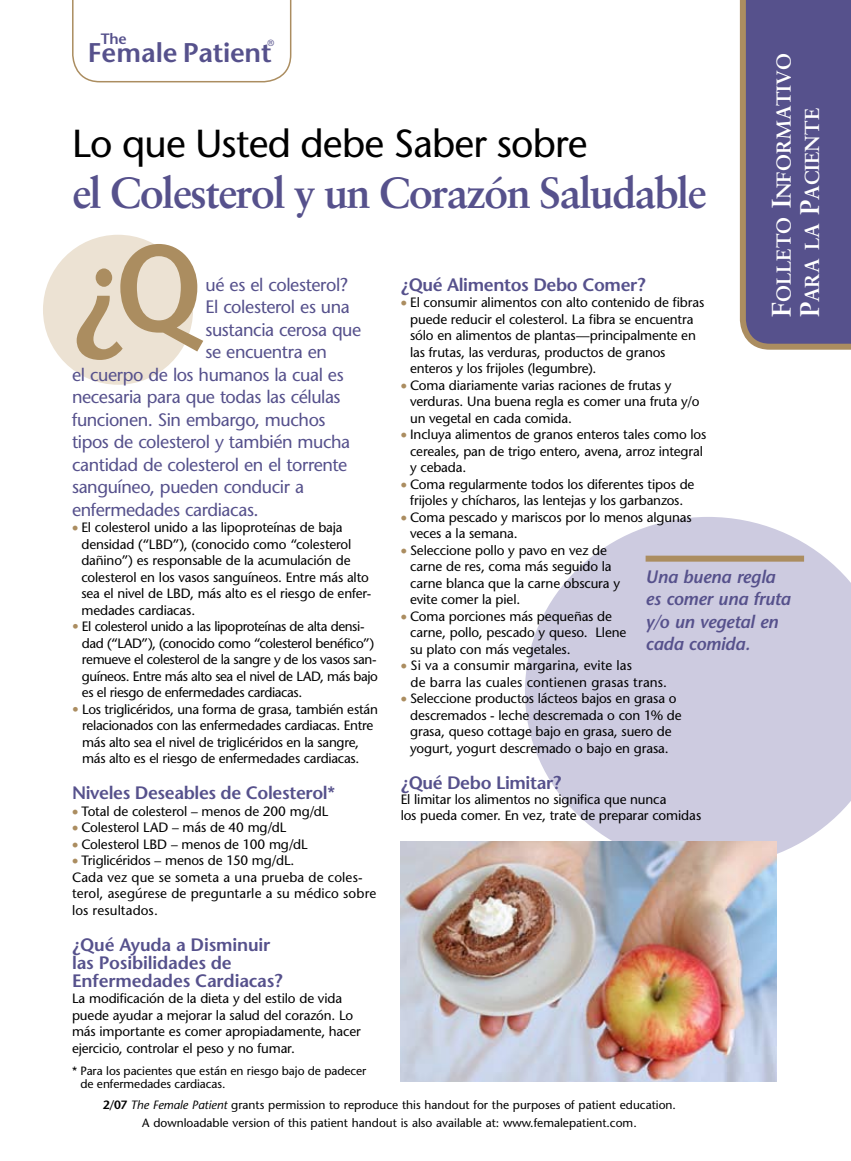
<style>
.page{position:relative;width:851px;height:1161px;background:#fff}
.page>*{position:absolute;margin:0;border:0;box-sizing:border-box;transform-origin:0 0}
.t1{font:600 122.55px "Stone Sans";color:#ab8d60;scale:.9 1}
.t2{font:700 43.5px "Sabon";letter-spacing:-.04em;color:#56518c}
.t3{font:39px "Stone Sans";letter-spacing:-.02em;color:#000}
.t4{font:600 27px "Stone Sans";letter-spacing:-.01em;color:#56518c}
.t5{font:700 20.25px/28.5px "Sabon";color:#fff}
.t6{font:18px "Stone Sans";letter-spacing:-.025em;color:#56518c}
.t7{font:600 18px/18px "Stone Sans";letter-spacing:-.02em;color:#56518c}
.t8{font:italic 600 18px/22.5px "Stone Sans";letter-spacing:-.015em;color:#56518c}
.t9{font:600 15px "Stone Sans";color:#56518c}
.t10{font:13.5px/16.5px "Stone Sans";letter-spacing:-.01em;color:#000}
.t11{font:13.5px/16.5px "Stone Sans";letter-spacing:-.03em;color:#000}
.t12{font:13.5px/16.5px "Stone Sans";letter-spacing:.01em;color:#000}
.t13{font:12px/18px "Stone Sans";color:#000;text-align:center}
.t14{font:9px "Stone Sans";color:#56518c}
.s1{font-size:27px}
.s2{color:#ab8d60}
.s3{font-weight:600}
.s4{font-style:italic}
</style>
<div class="page">
<svg style="left:525px;top:517px;width:325px;height:350px;background:#d4d2e4"></svg>
<svg style="left:72px;top:0;width:219px;height:82px"></svg>
<div style="left:43px;top:235px;width:150px;height:150px;background:#ece2d3;border-radius:50%"></div>
<svg style="left:739px;top:0;width:111px;height:350px;background:#605a8c"></svg>
<div style="left:645px;top:556px;width:159px;height:6px;background:#ab8d60"></div>
<img style="left:400px;top:841px;width:376px;height:241px">
<p class="t9" style="left:101px;top:29px;width:27px">The</p>
<p class="t14" style="left:267px;top:38px;width:8px">®</p>
<h3 class="t4" style="left:88px;top:36px;width:185px">Female Patient</h3>
<h3 class="t5" style="left:769px;top:317px;width:265px;rotate:-90deg"><span class="s1">F</span>olleto <span class="s1">I</span>nformativo<br><span class="s1">P</span>ara la <span class="s1">P</span>aciente</h3>
<h3 class="t3" style="left:72px;top:120px;width:517px">Lo que Usted debe Saber sobre</h3>
<h2 class="t2" style="left:72px;top:166px;width:636px">el Colesterol y un Corazón Saludable</h2>
<h1 class="t1" style="left:72px;top:212px;width:146px">¿Q</h1>
<h3 class="t7" style="left:400px;top:275px;width:246px">¿Qué Alimentos Debo Comer?</h3>
<p class="t10" style="left:410px;top:294px;width:295px;text-indent:-9px"><span class="s2">•</span> El consumir alimentos con alto contenido de fibras puede reducir el colesterol. La fibra se encuentra sólo en alimentos de plantas—principalmente en las frutas, las verduras, productos de granos enteros y los frijoles (legumbre).</p>
<p class="t10" style="left:410px;top:377px;width:291px;text-indent:-9px"><span class="s2">•</span> Coma diariamente varias raciones de frutas y verduras. Una buena regla es comer una fruta y/o un vegetal en cada comida.</p>
<p class="t10" style="left:410px;top:426px;width:298px;text-indent:-9px"><span class="s2">•</span> Incluya alimentos de granos enteros tales como los cereales, pan de trigo entero, avena, arroz integral y cebada.</p>
<p class="t10" style="left:400px;top:476px;width:295px;text-align:center"><span class="s2">•</span> Coma regularmente todos los diferentes tipos de frijoles y chícharos, las lentejas y los garbanzos.</p>
<p class="t10" style="left:410px;top:509px;width:283px;text-indent:-9px"><span class="s2">•</span> Coma pescado y mariscos por lo menos algunas veces a la semana.</p>
<p class="t10" style="left:410px;top:542px;width:211px;text-indent:-9px"><span class="s2">•</span> Seleccione pollo y pavo en vez de carne de res, coma más seguido la carne blanca que la carne obscura y evite comer la piel.</p>
<p class="t10" style="left:410px;top:608px;width:218px;text-indent:-9px"><span class="s2">•</span> Coma porciones más pequeñas de carne, pollo, pescado y queso. Llene su plato con más vegetales.</p>
<p class="t12" style="left:410px;top:657px;width:258px;text-indent:-10px"><span class="s2">•</span> Si va a consumir margarina, evite las<br>de barra las cuales contienen grasas trans.</p>
<p class="t10" style="left:410px;top:690px;width:273px;text-indent:-9px"><span class="s2">•</span> Seleccione productos lácteos bajos en grasa o descremados - leche descremada o con 1% de grasa, queso cottage bajo en grasa, suero de yogurt, yogurt descremado o bajo en grasa.</p>
<h3 class="t7" style="left:400px;top:773px;width:162px">¿Qué Debo Limitar?</h3>
<p class="t10" style="left:400px;top:792px;width:302px;line-height:15.8px">El limitar los alimentos no significa que nunca<br>los pueda comer. En vez, trate de preparar comidas</p>
<h3 class="t6" style="left:206px;top:273px;width:144px">ué es el colesterol?</h3>
<h3 class="t6" style="left:206px;top:296px;width:146px">El colesterol es una</h3>
<h3 class="t6" style="left:206px;top:318px;width:157px">sustancia cerosa que</h3>
<h3 class="t6" style="left:206px;top:341px;width:123px">se encuentra en</h3>
<h3 class="t6" style="left:72px;top:363px;width:273px">el cuerpo de los humanos la cual es</h3>
<h3 class="t6" style="left:72px;top:386px;width:270px">necesaria para que todas las células</h3>
<h3 class="t6" style="left:72px;top:408px;width:255px">funcionen. Sin embargo, muchos</h3>
<h3 class="t6" style="left:72px;top:431px;width:280px">tipos de colesterol y también mucha</h3>
<h3 class="t6" style="left:72px;top:453px;width:277px">cantidad de colesterol en el torrente</h3>
<h3 class="t6" style="left:72px;top:476px;width:233px">sanguíneo, pueden conducir a</h3>
<h3 class="t6" style="left:72px;top:498px;width:188px">enfermedades cardiacas.</h3>
<p class="t10" style="left:81px;top:519px;width:291px;text-indent:-9px"><span class="s2">•</span> El colesterol unido a las lipoproteínas de baja densidad (“LBD”), (conocido como “colesterol dañino”) es responsable de la acumulación de colesterol en los vasos sanguíneos. Entre más alto sea el nivel de LBD, más alto es el riesgo de enfer&shy;medades cardiacas.</p>
<p class="t11" style="left:82px;top:618px;width:297px;text-indent:-10px"><span class="s2">•</span> El colesterol unido a las lipoproteínas de alta densi&shy;dad (“LAD”), (conocido como “colesterol benéfico”) remueve el colesterol de la sangre y de los vasos san&shy;guíneos. Entre más alto sea el nivel de LAD, más bajo es el riesgo de enfermedades cardiacas.</p>
<p class="t10" style="left:82px;top:701px;width:297px;text-indent:-10px"><span class="s2">•</span> Los triglicéridos, una forma de grasa, también están relacionados con las enfermedades cardiacas. Entre más alto sea el nivel de triglicéridos en la sangre, más alto es el riesgo de enfermedades cardiacas.</p>
<h3 class="t7" style="left:72px;top:784px;width:264px">Niveles Deseables de Colesterol*</h3>
<p class="t10" style="left:72px;top:803px;width:258px"><span class="s2">•</span> Total de colesterol – menos de 200 mg/dL</p>
<p class="t10" style="left:72px;top:819px;width:216px"><span class="s2">•</span> Colesterol LAD – más de 40 mg/dL</p>
<p class="t10" style="left:72px;top:836px;width:237px"><span class="s2">•</span> Colesterol LBD – menos de 100 mg/dL</p>
<p class="t12" style="left:72px;top:852px;width:306px"><span class="s2">•</span> Triglicéridos – menos de 150 mg/dL.<br>Cada vez que se someta a una prueba de coles&shy;terol, asegúrese de preguntarle a su médico sobre los resultados.</p>
<h3 class="t7" style="left:72px;top:935px;width:212px">¿Qué Ayuda a Disminuir las Posibilidades de<br>Enfermedades Cardiacas?</h3>
<p class="t10" style="left:72px;top:990px;width:290px">La modificación de la dieta y del estilo de vida puede ayudar a mejorar la salud del corazón. Lo más importante es comer apropiadamente, hacer ejercicio, controlar el peso y no fumar.</p>
<h3 class="t8" style="left:645px;top:565px;width:146px">Una buena regla es comer una fruta y/o un vegetal en cada comida.</h3>
<p class="t13" style="left:80px;top:1063px;width:287px;line-height:13.5px;text-align:left;text-indent:-8px">* Para los pacientes que están en riesgo bajo de padecer de enfermedades cardiacas.</p>
<p class="t13" style="left:103px;top:1096px;width:574px"><span class="s3">2/07</span> <span class="s4">The Female Patient</span> grants permission to reproduce this handout for the purposes of patient education.<br>A downloadable version of this patient handout is also available at: www.femalepatient.com.</p>
</div>
